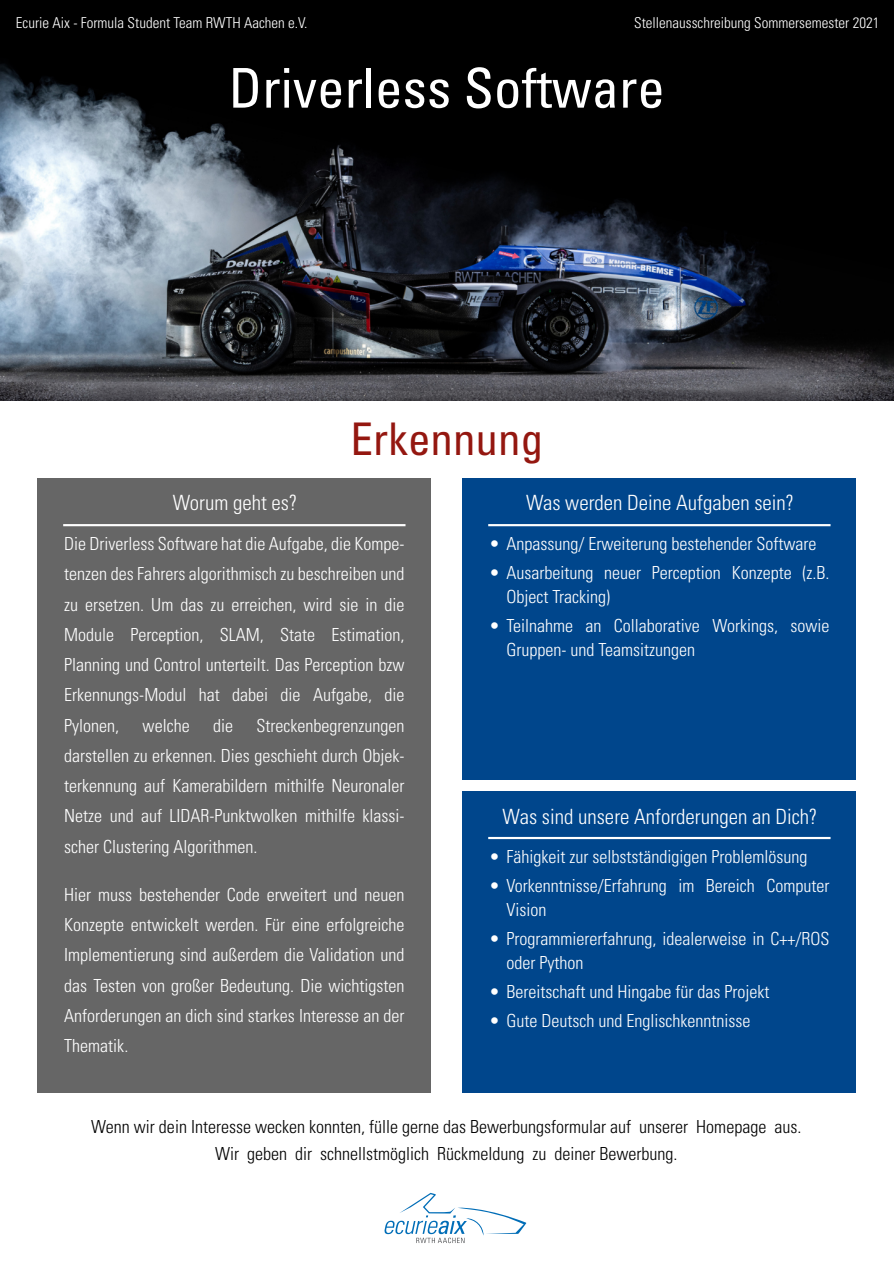
<style>
.page{position:relative;width:894px;height:1263px;background:#fff}
.page>*{position:absolute;margin:0;border:0;box-sizing:border-box;transform-origin:0 0}
.t1{font:condensed 54.9px "Univers LT Std";color:#fff}
.t2{font:condensed 45px "Univers LT Std";color:#941710}
.t3{font:300 condensed 21px "Univers LT Std";color:#fff}
.t4{font:300 condensed 18px/30.3px "Univers LT Std";color:#fff}
.t5{font:300 condensed 18px/27.3px "Univers LT Std";color:#000;text-align:center}
.t6{font:300 condensed 15px "Univers LT Std";color:#fff}
</style>
<div class="page">
<div style="left:0;top:0;width:893px;height:401px;background:#000"></div>
<div style="left:38px;top:478px;width:393px;height:614px;background:#666"></div>
<div style="left:462px;top:478px;width:393px;height:302px;background:#00468c"></div>
<div style="left:462px;top:791px;width:393px;height:301px;background:#00468c"></div>
<img style="left:0;top:64px;width:893px;height:337px">
<svg style="left:384px;top:1193px;width:142px;height:50px"></svg>
<hr style="left:64px;top:524px;width:340px;height:2px;background:#fff">
<hr style="left:489px;top:524px;width:340px;height:2px;background:#fff">
<hr style="left:489px;top:837px;width:340px;height:2px;background:#fff">
<p class="t6" style="left:16px;top:17px;width:293px">Ecurie Aix - Formula Student Team RWTH Aachen e.V.</p>
<p class="t6" style="left:634px;top:17px;width:246px">Stellenausschreibung Sommersemester 2021</p>
<h1 class="t1" style="left:229px;top:68px;width:437px">Driverless Software</h1>
<h2 class="t2" style="left:350px;top:422px;width:194px">Erkennung</h2>
<p class="t3" style="left:173px;top:495px;width:126px">Worum geht es?</p>
<p class="t3" style="left:526px;top:495px;width:269px">Was werden Deine Aufgaben sein?</p>
<p class="t4" style="left:64px;top:531px;width:341px;text-align:justify">Die Driverless Software hat die Aufgabe, die Kompe&shy;tenzen des Fahrers algorithmisch zu beschreiben und zu ersetzen. Um das zu erreichen, wird sie in die Module Perception, SLAM, State Estimation, Planning und Control unterteilt. Das Perception bzw Erkennungs-Modul hat dabei die Aufgabe, die Pylonen,</p>
<p class="t4" style="left:64px;top:712px;width:341px;text-align:justify;text-indent:192px">Streckenbegrenzungen darstellen zu erkennen. Dies geschieht durch Objek&shy;terkennung auf Kamerabildern mithilfe Neuronaler Netze und auf LIDAR-Punktwolken mithilfe klassi&shy;scher Clustering Algorithmen.</p>
<p class="t4" style="left:64px;top:882px;width:341px;text-align:justify">Hier muss bestehender Code erweitert und neuen Konzepte entwickelt werden. Für eine erfolgreiche Implementierung sind außerdem die Validation und das Testen von großer Bedeutung. Die wichtigsten Anforderungen an dich sind starkes Interesse an der Thematik.</p>
<p class="t4" style="left:143px;top:712px;width:48px">welche</p>
<p class="t4" style="left:213px;top:712px;width:21px">die</p>
<p class="t4" style="left:489px;top:531px;width:328px">• Anpassung/ Erweiterung bestehender Software</p>
<p class="t4" style="left:506px;top:563px;width:324px;line-height:23.9px;text-indent:-17px">• Ausarbeitung neuer Perception Konzepte (z.B.<br>Object Tracking)</p>
<p class="t4" style="left:506px;top:616px;width:324px;line-height:23.9px;text-indent:-17px">• Teilnahme an Collaborative Workings, sowie<br>Gruppen- und Teamsitzungen</p>
<p class="t3" style="left:502px;top:808px;width:316px">Was sind unsere Anforderungen an Dich?</p>
<p class="t4" style="left:489px;top:844px;width:319px">• Fähigkeit zur selbstständigigen Problemlösung</p>
<p class="t4" style="left:506px;top:876px;width:324px;line-height:23.9px;text-indent:-17px">• Vorkenntnisse/Erfahrung im Bereich Computer<br>Vision</p>
<p class="t4" style="left:506px;top:929px;width:324px;line-height:23.9px;text-indent:-17px">• Programmiererfahrung, idealerweise in C++/ROS oder Python</p>
<p class="t4" style="left:489px;top:979px;width:281px">• Bereitschaft und Hingabe für das Projekt</p>
<p class="t4" style="left:489px;top:1008px;width:262px">• Gute Deutsch und Englischkenntnisse</p>
<p class="t5" style="left:91px;top:1115px;width:711px">Wenn wir dein Interesse wecken konnten, fülle gerne das Bewerbungsformular auf unserer Homepage aus.<br>Wir geben dir schnellstmöglich Rückmeldung zu deiner Bewerbung.</p>
</div>
